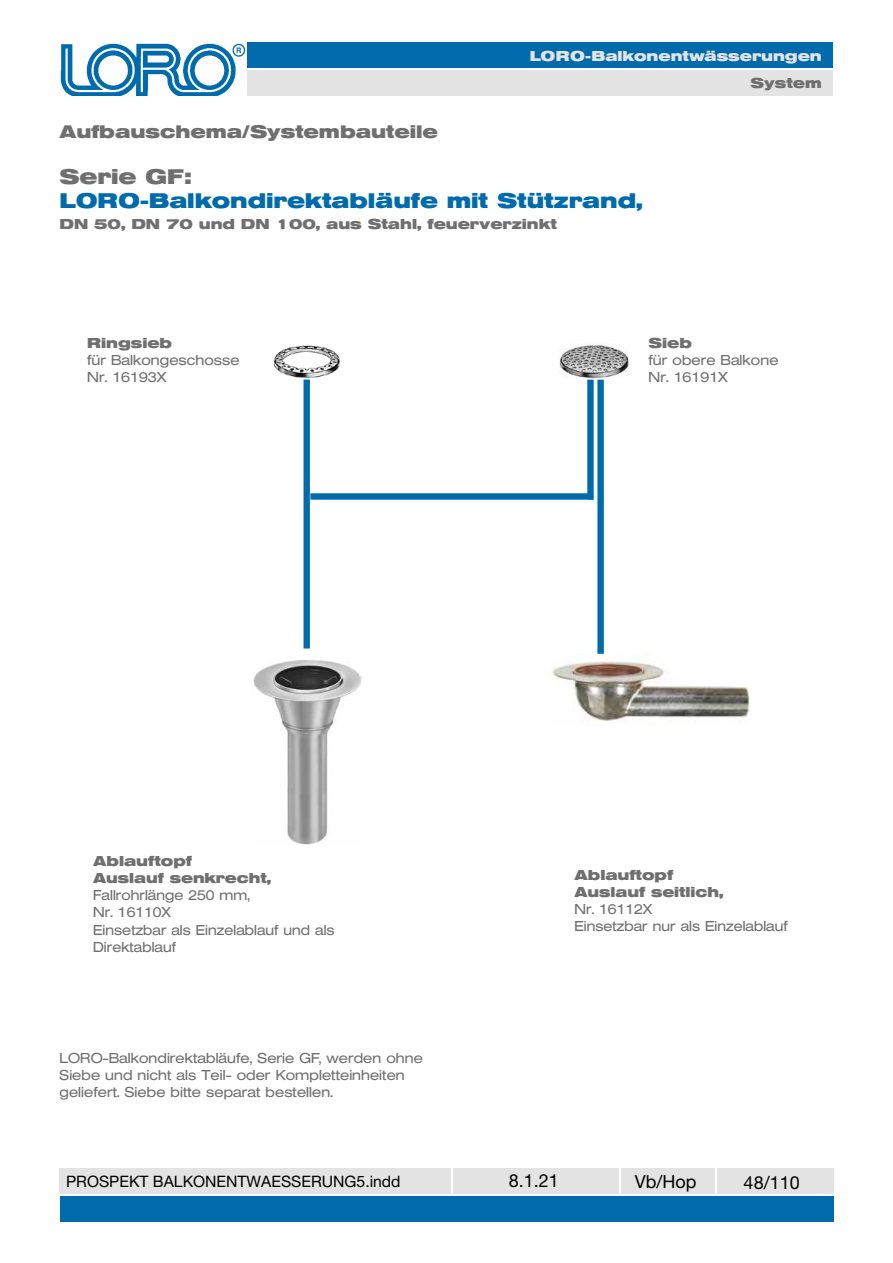
<style>
.page{position:relative;width:893px;height:1263px;background:#fff}
.page>*{position:absolute;margin:0;border:0;box-sizing:border-box;transform-origin:0 0}
.t1{font:700 21px "Helvetica Extended BQ";color:#006bac}
.t2{font:700 21px "Helvetica Extended BQ";color:#706f6f}
.t3{font:700 18px "Helvetica Extended BQ";color:#706f6f}
.t4{font:18px "Helvetica Neue LT Std";color:#000}
.t5{font:15.75px "Helvetica Neue LT Std";color:#000}
.t6{font:700 15px "Helvetica Extended BQ";color:#fff}
.t7{font:300 14.25px/17.1px "Helvetica Extended BQ";color:#706f6f}
.t8{font:700 14.25px/17.1px "Helvetica Extended BQ";color:#706f6f}
.t9{font:700 14.25px "Helvetica Extended BQ";color:#e3e3e3}
</style>
<div class="page">
<div style="left:247px;top:43px;width:586px;height:25px;background:#006bac"></div>
<div style="left:247px;top:70px;width:586px;height:26px;background:#e3e3e3"></div>
<img style="left:60px;top:43px;width:186px;height:53px">
<div style="left:60px;top:1196px;width:774px;height:26px;background:#006bac"></div>
<div style="left:60px;top:1168px;width:391px;height:25px;background:#e3e3e3"></div>
<div style="left:453px;top:1168px;width:166px;height:25px;background:#e3e3e3"></div>
<div style="left:621px;top:1168px;width:94px;height:25px;background:#e3e3e3"></div>
<div style="left:717px;top:1168px;width:117px;height:25px;background:#e3e3e3"></div>
<img style="left:253px;top:660px;width:109px;height:185px">
<img style="left:552px;top:653px;width:199px;height:69px">
<img style="left:273px;top:345px;width:67px;height:33px">
<img style="left:558px;top:345px;width:71px;height:34px">
<div style="left:310px;top:493px;width:283px;height:7px;background:#006bac"></div>
<div style="left:587px;top:380px;width:7px;height:120px;background:#006bac"></div>
<div style="left:597px;top:380px;width:7px;height:274px;background:#006bac"></div>
<div style="left:304px;top:380px;width:6px;height:268px;background:#006bac"></div>
<p class="t6" style="left:458px;top:47px;width:210px">LORO-Verbundrohre</p>
<p class="t9" style="left:530px;top:47px;width:293px">LORO-Balkonentwässerungen</p>
<p class="t3" style="left:60px;top:122px;width:380px">Aufbauschema/Systembauteile</p>
<h1 class="t2" style="left:60px;top:164px;width:133px">Serie GF:</h1>
<h1 class="t1" style="left:60px;top:188px;width:585px">LORO-Balkondirektabläufe mit Stützrand,</h1>
<p class="t8" style="left:60px;top:216px;width:499px">DN 50, DN 70 und DN 100, aus Stahl, feuerverzinkt</p>
<p class="t8" style="left:750px;top:75px;width:73px">System</p>
<p class="t8" style="left:87px;top:334px;width:86px">Ringsieb</p>
<p class="t7" style="left:87px;top:351px;width:154px">für Balkongeschosse<br>Nr. 16193X</p>
<p class="t8" style="left:648px;top:334px;width:45px">Sieb</p>
<p class="t7" style="left:648px;top:351px;width:132px">für obere Balkone<br>Nr. 16191X</p>
<p class="t8" style="left:93px;top:853px;width:180px">Ablauftopf<br>Auslauf senkrecht,</p>
<p class="t7" style="left:93px;top:887px;width:243px">Fallrohrlänge 250 mm,<br>Nr. 16110X<br>Einsetzbar als Einzelablauf und als<br>Direktablauf</p>
<p class="t7" style="left:60px;top:1050px;width:365px">LORO-Balkondirektabläufe, Serie GF, werden ohne<br>Siebe und nicht als Teil- oder Kompletteinheiten geliefert. Siebe bitte separat bestellen.</p>
<p class="t8" style="left:574px;top:866px;width:150px">Ablauftopf<br>Auslauf seitlich,</p>
<p class="t7" style="left:574px;top:900px;width:215px">Nr. 16112X<br>Einsetzbar nur als Einzelablauf</p>
<p class="t5" style="left:66px;top:1172px;width:336px">PROSPEKT BALKONENTWAESSERUNG5.indd</p>
<p class="t4" style="left:509px;top:1170px;width:52px">8.1.21</p>
<p class="t4" style="left:635px;top:1170px;width:63px">Vb/Hop</p>
<p class="t4" style="left:744px;top:1172px;width:58px">48/110</p>
</div>
